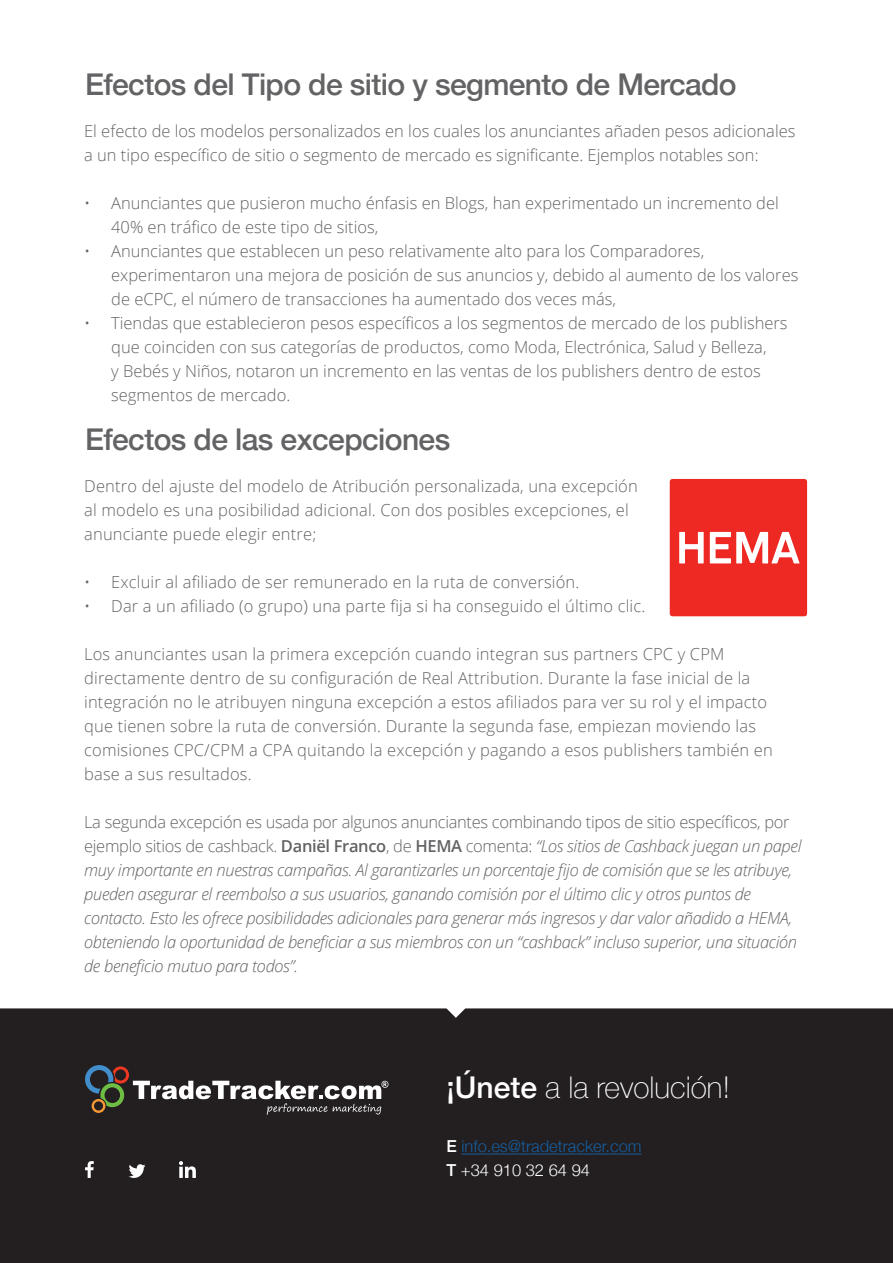
<style>
.page{position:relative;width:893px;height:1263px;background:#fff}
.page>*{position:absolute;margin:0;border:0;box-sizing:border-box;transform-origin:0 0}
.t1{font:500 30px "Helvetica Neue";letter-spacing:-.02em;color:#636366}
.t2{font:100 30px "Helvetica Neue";color:#fff}
.t3{font:300 16.5px/24px "Open Sans";color:#636366}
.t4{font:italic 300 16.5px/24px "Open Sans";letter-spacing:-.02em;color:#636366}
.t5{font:300 16.5px/24px "Helvetica Neue";color:#175d9e}
.s1{font-style:normal}
.s2{font-weight:600;font-style:normal}
.s3{font-weight:500}
.s4{font-weight:500;color:#fff}
.s5{color:#fff}
</style>
<div class="page">
<div style="left:0;top:1008px;width:893px;height:255px;background:#231f20"></div>
<svg style="left:85px;top:1065px;width:303px;height:50px;background:#494646"></svg>
<svg style="left:85px;top:1161px;width:9px;height:17px"></svg>
<svg style="left:129px;top:1164px;width:16px;height:14px"></svg>
<svg style="left:179px;top:1161px;width:17px;height:17px"></svg>
<svg style="left:670px;top:479px;width:137px;height:137px;background:#ef3d39"></svg>
<hr style="left:461px;top:1153px;width:181px;height:1px;background:#175d9e">
<h1 class="t1" style="left:85px;top:61px;width:653px">Efectos del Tipo de sitio y segmento de Mercado</h1>
<p class="t3" style="left:84px;top:119px;width:713px">El efecto de los modelos personalizados en los cuales los anunciantes añaden pesos adicionales a un tipo específico de sitio o segmento de mercado es significante. Ejemplos notables son:</p>
<p class="t3" style="left:111px;top:191px;width:669px;text-indent:-27px">• Anunciantes que pusieron mucho énfasis en Blogs, han experimentado un incremento del<br>40% en tráfico de este tipo de sitios,</p>
<p class="t3" style="left:111px;top:239px;width:689px;text-indent:-27px">• Anunciantes que establecen un peso relativamente alto para los Comparadores, experimentaron una mejora de posición de sus anuncios y, debido al aumento de los valores de eCPC, el número de transacciones ha aumentado dos veces más,</p>
<p class="t3" style="left:111px;top:311px;width:678px;text-indent:-27px">• Tiendas que establecieron pesos específicos a los segmentos de mercado de los publishers que coinciden con sus categorías de productos, como Moda, Electrónica, Salud y Belleza,<br>y Bebés y Niños, notaron un incremento en las ventas de los publishers dentro de estos segmentos de mercado.</p>
<h1 class="t1" style="left:85px;top:415px;width:367px">Efectos de las excepciones</h1>
<p class="t3" style="left:84px;top:473px;width:555px">Dentro del ajuste del modelo de Atribución personalizada, una excepción al modelo es una posibilidad adicional. Con dos posibles excepciones, el anunciante puede elegir entre;</p>
<p class="t3" style="left:84px;top:569px;width:497px">• Excluir al afiliado de ser remunerado en la ruta de conversión.</p>
<p class="t3" style="left:84px;top:593px;width:563px">• Dar a un afiliado (o grupo) una parte fija si ha conseguido el último clic.</p>
<p class="t3" style="left:84px;top:641px;width:690px">Los anunciantes usan la primera excepción cuando integran sus partners CPC y CPM directamente dentro de su configuración de Real Attribution. Durante la fase inicial de la integración no le atribuyen ninguna excepción a estos afiliados para ver su rol y el impacto que tienen sobre la ruta de conversión. Durante la segunda fase, empiezan moviendo las comisiones CPC/CPM a CPA quitando la excepción y pagando a esos publishers también en base a sus resultados.</p>
<p class="t4" style="left:84px;top:809px;width:719px"><span class="s1">La segunda excepción es usada por algunos anunciantes combinando tipos de sitio específicos, por ejemplo sitios de cashback.</span> <span class="s2">Daniël Franco</span><span class="s1">, de</span> <span class="s2">HEMA</span> <span class="s1">comenta:</span> “Los sitios de Cashback juegan un papel muy importante en nuestras campañas. Al garantizarles un porcentaje fijo de comisión que se les atribuye, pueden asegurar el reembolso a sus usuarios, ganando comisión por el último clic y otros puntos de contacto. Esto les ofrece posibilidades adicionales para generar más ingresos y dar valor añadido a HEMA, obteniendo la oportunidad de beneficiar a sus miembros con un “cashback” incluso superior, una situación de beneficio mutuo para todos”.</p>
<h1 class="t2" style="left:446px;top:1065px;width:285px"><span class="s3">¡Únete</span> a la revolución!</h1>
<p class="t5" style="left:446px;top:1133px;width:197px"><span class="s4">E</span> info.es@tradetracker.com<br><span class="s4">T</span> <span class="s5">+34 910 32 64 94</span></p>
</div>
